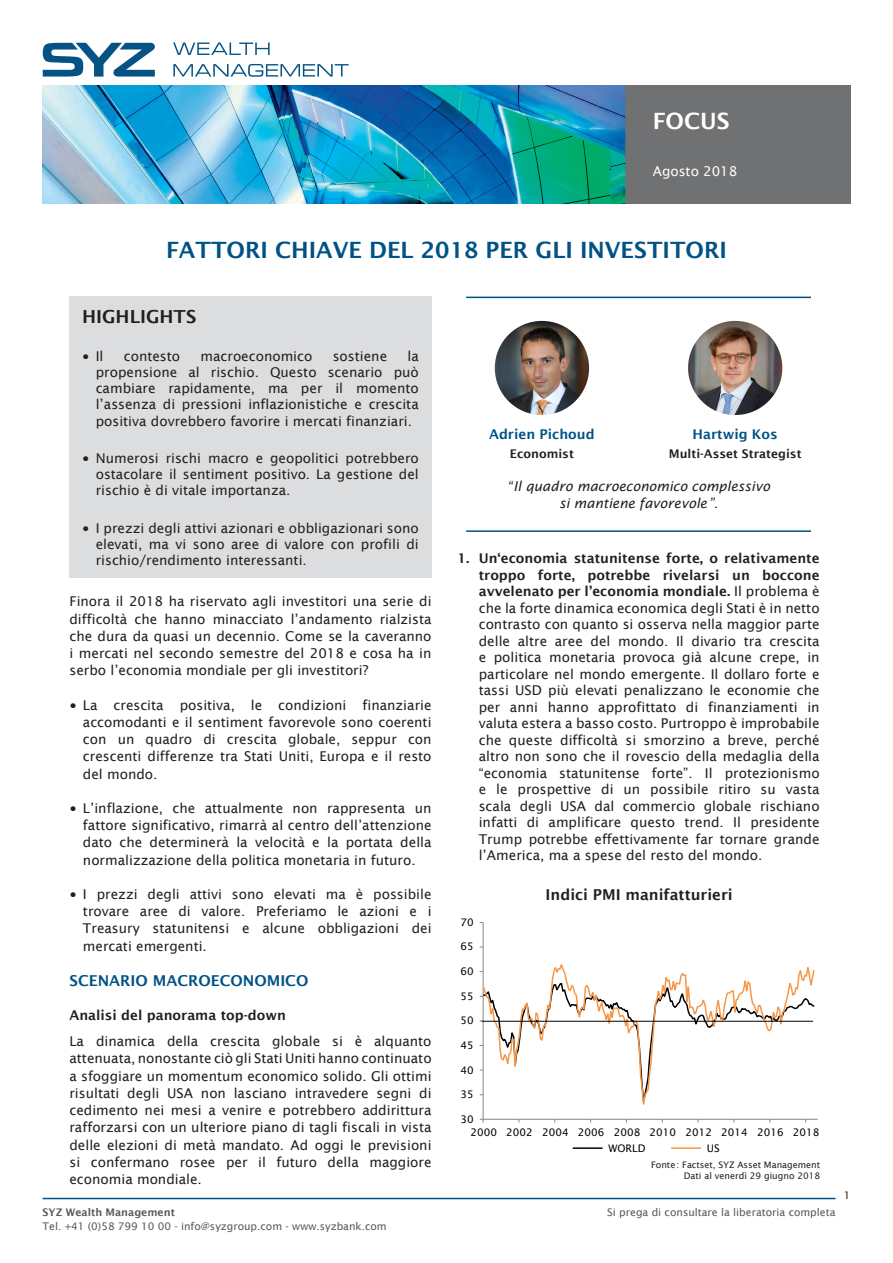
<style>
.page{position:relative;width:893px;height:1263px;background:#fff}
.page>*{position:absolute;margin:0;border:0;box-sizing:border-box;transform-origin:0 0}
.TItre_PRINCIPAL{font:600 22.5px "Lucida Sans";color:#005285}
.t1{font:600 22.5px "Lucida Sans";color:#fff}
.Texte_courant{font:600 18px "Lucida Sans";color:#231f20}
.Texte_courant-2{font:600 15px "Lucida Sans";color:#231f20}
.Texte_courant-3{font:600 15px "Lucida Sans";color:#005285}
.Texte_courant-4{font:13.5px/17.2px "Lucida Sans";color:#231f20;text-align:justify}
.Texte_courant-5{font:italic 13.5px/16.2px "Lucida Sans";color:#231f20;text-align:center}
.Texte_courant-6{font:600 13.5px "Lucida Sans";color:#231f20}
.Texte_courant_-_list{font:600 13.5px "Lucida Sans";color:#005285}
.t2{font:13.5px "Lucida Sans";color:#fff}
.Texte_courant_-_list-2{font:600 12px "Lucida Sans";color:#231f20}
.t3{font:10.5px "Lucida Sans";color:#57585a}
.t4{font:10.5px/16px "Lucida Sans";letter-spacing:.005em;color:#000}
.t5{font:600 10.5px "Lucida Sans";color:#57585a}
.Numèro_de_page{font:10.5px "Lucida Sans";color:#231f20}
.Source_data{font:9px "Lucida Sans";color:#231f20}
.s1{font-family:"Verdana"}
.s2{font-weight:600}
</style>
<div class="page">
<img style="left:43px;top:86px;width:807px;height:117px">
<svg style="left:43px;top:43px;width:112px;height:34px"></svg>
<svg style="left:173px;top:43px;width:97px;height:12px"></svg>
<svg style="left:173px;top:64px;width:176px;height:13px"></svg>
<hr style="left:43px;top:1198px;width:793px;height:1px;background:#005285">
<div style="left:69px;top:297px;width:363px;height:281px;background:#dcdddf"></div>
<hr style="left:466px;top:530px;width:345px;height:2px;background:#005285">
<hr style="left:466px;top:297px;width:345px;height:1px;background:#005285">
<img style="left:495px;top:321px;width:94px;height:94px;border-radius:47px">
<img style="left:688px;top:321px;width:94px;height:94px;border-radius:47px">
<hr style="left:483px;top:922px;width:1px;height:197px;background:#868686">
<hr style="left:483px;top:1119px;width:335px;height:1px;background:#868686">
<svg style="left:480px;top:959px;width:335px;height:150px"></svg>
<hr style="left:573px;top:1147px;width:29px;height:2px;background:#000">
<hr style="left:672px;top:1147px;width:28px;height:2px;background:#f79646">
<hr style="left:482px;top:1021px;width:331px;height:1px;background:#000">
<h1 class="t1" style="left:653px;top:108px;width:78px">FOCUS</h1>
<p class="t2" style="left:653px;top:163px;width:86px">Agosto 2018</p>
<p class="TItre_PRINCIPAL" style="left:166px;top:237px;width:563px">FATTORI CHIAVE DEL 2018 PER GLI INVESTITORI</p>
<p class="Texte_courant" style="left:82px;top:307px;width:116px">HIGHLIGHTS</p>
<p class="Texte_courant-4" style="left:82px;top:347px;width:23px"><span class="s1">•</span> Il</p>
<p class="Texte_courant-4" style="left:124px;top:347px;width:58px">contesto</p>
<p class="Texte_courant-4" style="left:201px;top:347px;width:113px">macroeconomico</p>
<p class="Texte_courant-4" style="left:333px;top:347px;width:56px">sostiene</p>
<p class="Texte_courant-4" style="left:96px;top:348px;width:325px;line-height:16.2px;text-indent:312px">la propensione al rischio. Questo scenario può cambiare rapidamente, ma per il momento l’assenza di pressioni inflazionistiche e crescita positiva dovrebbero favorire i mercati finanziari.</p>
<p class="Texte_courant-4" style="left:96px;top:450px;width:325px;line-height:16.2px;text-indent:-14px"><span class="s1">•</span> Numerosi rischi macro e geopolitici potrebbero ostacolare il sentiment positivo. La gestione del rischio è di vitale importanza.</p>
<p class="Texte_courant-4" style="left:96px;top:520px;width:325px;line-height:16.2px;text-indent:-14px"><span class="s1">•</span> I prezzi degli attivi azionari e obbligazionari sono elevati, ma vi sono aree di valore con profili di rischio/rendimento interessanti.</p>
<p class="Texte_courant-4" style="left:69px;top:593px;width:364px">Finora il 2018 ha riservato agli investitori una serie di difficoltà che hanno minacciato l’andamento rialzista che dura da quasi un decennio. Come se la caveranno i mercati nel secondo semestre del 2018 e cosa ha in serbo l’economia mondiale per gli investitori?</p>
<p class="Texte_courant-4" style="left:83px;top:696px;width:350px;text-indent:-14px"><span class="s1">•</span> La crescita positiva, le condizioni finanziarie accomodanti e il sentiment favorevole sono coerenti con un quadro di crescita globale, seppur con crescenti differenze tra Stati Uniti, Europa e il resto del mondo.</p>
<p class="Texte_courant-4" style="left:83px;top:799px;width:350px;text-indent:-14px"><span class="s1">•</span> L’inflazione, che attualmente non rappresenta un fattore significativo, rimarrà al centro dell’attenzione dato che determinerà la velocità e la portata della normalizzazione della politica monetaria in futuro.</p>
<p class="Texte_courant-4" style="left:83px;top:885px;width:350px;text-indent:-14px"><span class="s1">•</span> I prezzi degli attivi sono elevati ma è possibile trovare aree di valore. Preferiamo le azioni e i Treasury statunitensi e alcune obbligazioni dei mercati emergenti.</p>
<p class="Texte_courant-3" style="left:69px;top:972px;width:240px">SCENARIO MACROECONOMICO</p>
<p class="Texte_courant-6" style="left:69px;top:1008px;width:218px">Analisi del panorama top-down</p>
<p class="Texte_courant-4" style="left:69px;top:1033px;width:364px">La dinamica della crescita globale si è alquanto attenuata, nonostante ciò gli Stati Uniti hanno continuato a sfoggiare un momentum economico solido. Gli ottimi risultati degli USA non lasciano intravedere segni di cedimento nei mesi a venire e potrebbero addirittura rafforzarsi con un ulteriore piano di tagli fiscali in vista delle elezioni di metà mandato. Ad oggi le previsioni si confermano rosee per il futuro della maggiore economia mondiale.</p>
<p class="Texte_courant_-_list" style="left:489px;top:426px;width:107px">Adrien Pichoud</p>
<p class="Texte_courant_-_list-2" style="left:510px;top:447px;width:65px">Economist</p>
<p class="Texte_courant_-_list" style="left:693px;top:426px;width:87px">Hartwig Kos</p>
<p class="Texte_courant_-_list-2" style="left:669px;top:447px;width:134px">Multi-Asset Strategist</p>
<p class="Texte_courant-5" style="left:507px;top:478px;width:264px">“Il quadro macroeconomico complessivo si mantiene favorevole”.</p>
<p class="Texte_courant-4" style="left:479px;top:550px;width:342px;line-height:16.5px;text-indent:-21px"><span class="s2">1. Un‘economia statunitense forte, o relativamente troppo forte, potrebbe rivelarsi un boccone avvelenato per l’economia mondiale.</span> Il problema è che la forte dinamica economica degli Stati è in netto contrasto con quanto si osserva nella maggior parte delle altre aree del mondo. Il divario tra crescita e politica monetaria provoca già alcune crepe, in particolare nel mondo emergente. Il dollaro forte e tassi USD più elevati penalizzano le economie che per anni hanno approfittato di finanziamenti in valuta estera a basso costo. Purtroppo è improbabile che queste difficoltà si smorzino a breve, perché altro non sono che il rovescio della medaglia della “economia statunitense forte”. Il protezionismo e le prospettive di un possibile ritiro su vasta scala degli USA dal commercio globale rischiano infatti di amplificare questo trend. Il presidente Trump potrebbe effettivamente far tornare grande l’America, ma a spese del resto del mondo.</p>
<p class="Texte_courant-2" style="left:546px;top:886px;width:189px">Indici PMI manifatturieri</p>
<p class="t4" style="left:460px;top:914px;width:15px">70</p>
<p class="t4" style="left:460px;top:939px;width:15px">65</p>
<p class="t4" style="left:460px;top:963px;width:15px">60</p>
<p class="t4" style="left:460px;top:988px;width:15px">55</p>
<p class="t4" style="left:460px;top:1012px;width:15px">50</p>
<p class="t4" style="left:460px;top:1037px;width:15px">45</p>
<p class="t4" style="left:460px;top:1062px;width:15px">40</p>
<p class="t4" style="left:460px;top:1086px;width:15px">35</p>
<p class="t4" style="left:460px;top:1111px;width:15px">30</p>
<p class="t4" style="left:608px;top:1124px;width:213px;text-indent:-138px">2000 2002 2004 2006 2008 2010 2012 2014 2016 2018<br>WORLD</p>
<p class="t4" style="left:707px;top:1140px;width:14px">US</p>
<p class="Source_data" style="left:651px;top:1160px;width:171px">Fonte: Factset, SYZ Asset Management</p>
<p class="Source_data" style="left:684px;top:1171px;width:138px">Dati al venerdì 29 giugno 2018</p>
<p class="t5" style="left:43px;top:1207px;width:134px">SYZ Wealth Management</p>
<p class="t3" style="left:607px;top:1206px;width:230px">Si prega di consultare la liberatoria completa</p>
<p class="t3" style="left:43px;top:1220px;width:346px">Tel. +41 (0)58 799 10 00 - info@syzgroup.com - www.syzbank.com</p>
<p class="Numèro_de_page" style="left:844px;top:1189px;width:8px">1</p>
</div>
